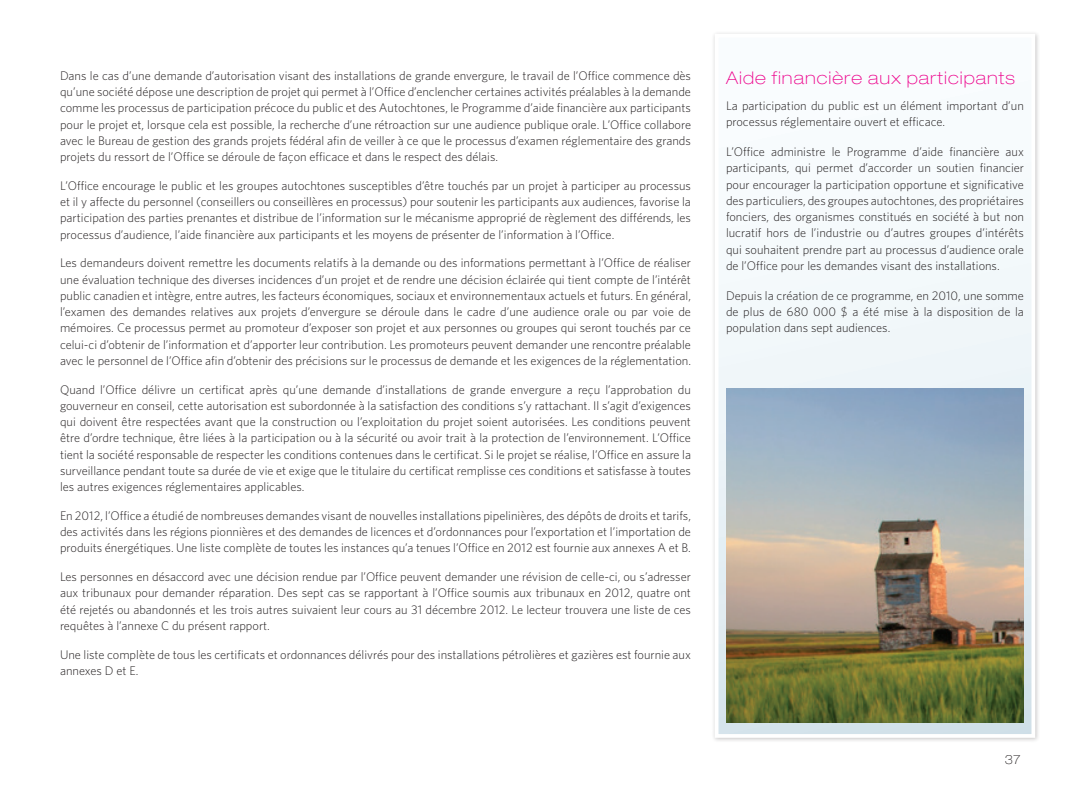
<style>
.page{position:relative;width:1069px;height:810px;background:#fff}
.page>*{position:absolute;margin:0;border:0;box-sizing:border-box;transform-origin:0 0}
.t1{font:100 expanded 17.5px "Helvetica Neue";letter-spacing:.06em;color:#ed028c}
.t2{font:300 12.5px/16.2px "Whitney";color:#231f20;text-align:justify}
.t3{font:100 expanded 12.5px "Helvetica Neue";color:#231f20}
</style>
<div class="page">
<div style="left:711px;top:30px;width:329px;height:712px;background:#231f20;opacity:.25"></div>
<div style="left:716px;top:36px;width:317px;height:700px;background:linear-gradient(to bottom,#fff,#d8e6ec)"></div>
<img style="left:726px;top:388px;width:298px;height:334px">
<p class="t2" style="left:60px;top:67px;width:632px">Dans le cas d’une demande d’autorisation visant des installations de grande envergure, le travail de l’Office commence dès qu’une société dépose une description de projet qui permet à l’Office d’enclencher certaines activités préalables à la demande comme les processus de participation précoce du public et des Autochtones, le Programme d’aide financière aux participants pour le projet et, lorsque cela est possible, la recherche d’une rétroaction sur une audience publique orale. L’Office collabore avec le Bureau de gestion des grands projets fédéral afin de veiller à ce que le processus d’examen réglementaire des grands projets du ressort de l’Office se déroule de façon efficace et dans le respect des délais.</p>
<p class="t2" style="left:60px;top:177px;width:632px">L’Office encourage le public et les groupes autochtones susceptibles d’être touchés par un projet à participer au processus et il y affecte du personnel (conseillers ou conseillères en processus) pour soutenir les participants aux audiences, favorise la participation des parties prenantes et distribue de l’information sur le mécanisme approprié de règlement des différends, les processus d’audience, l’aide financière aux participants et les moyens de présenter de l’information à l’Office.</p>
<p class="t2" style="left:60px;top:255px;width:632px">Les demandeurs doivent remettre les documents relatifs à la demande ou des informations permettant à l’Office de réaliser une évaluation technique des diverses incidences d’un projet et de rendre une décision éclairée qui tient compte de l’intérêt public canadien et intègre, entre autres, les facteurs économiques, sociaux et environnementaux actuels et futurs. En général, l’examen des demandes relatives aux projets d’envergure se déroule dans le cadre d’une audience orale ou par voie de mémoires. Ce processus permet au promoteur d’exposer son projet et aux personnes ou groupes qui seront touchés par ce celui-ci d’obtenir de l’information et d’apporter leur contribution. Les promoteurs peuvent demander une rencontre préalable avec le personnel de l’Office afin d’obtenir des précisions sur le processus de demande et les exigences de la réglementation.</p>
<p class="t2" style="left:60px;top:381px;width:632px">Quand l’Office délivre un certificat après qu’une demande d’installations de grande envergure a reçu l’approbation du gouverneur en conseil, cette autorisation est subordonnée à la satisfaction des conditions s’y rattachant. Il s’agit d’exigences qui doivent être respectées avant que la construction ou l’exploitation du projet soient autorisées. Les conditions peuvent être d’ordre technique, être liées à la participation ou à la sécurité ou avoir trait à la protection de l’environnement. L’Office tient la société responsable de respecter les conditions contenues dans le certificat. Si le projet se réalise, l’Office en assure la surveillance pendant toute sa durée de vie et exige que le titulaire du certificat remplisse ces conditions et satisfasse à toutes les autres exigences réglementaires applicables.</p>
<p class="t2" style="left:60px;top:507px;width:632px">En 2012, l’Office a étudié de nombreuses demandes visant de nouvelles installations pipelinières, des dépôts de droits et tarifs, des activités dans les régions pionnières et des demandes de licences et d’ordonnances pour l’exportation et l’importation de produits énergétiques. Une liste complète de toutes les instances qu’a tenues l’Office en 2012 est fournie aux annexes A et B.</p>
<p class="t2" style="left:60px;top:568px;width:632px">Les personnes en désaccord avec une décision rendue par l’Office peuvent demander une révision de celle-ci, ou s’adresser aux tribunaux pour demander réparation. Des sept cas se rapportant à l’Office soumis aux tribunaux en 2012, quatre ont été rejetés ou abandonnés et les trois autres suivaient leur cours au 31 décembre 2012. Le lecteur trouvera une liste de ces requêtes à l’annexe C du présent rapport.</p>
<p class="t2" style="left:60px;top:646px;width:632px">Une liste complète de tous les certificats et ordonnances délivrés pour des installations pétrolières et gazières est fournie aux annexes D et E.</p>
<h1 class="t1" style="left:726px;top:67px;width:290px">Aide financière aux participants</h1>
<p class="t2" style="left:726px;top:97px;width:299px">La participation du public est un élément important d’un processus réglementaire ouvert et efficace.</p>
<p class="t2" style="left:726px;top:143px;width:299px">L’Office administre le Programme d’aide financière aux participants, qui permet d’accorder un soutien financier pour encourager la participation opportune et significative des particuliers, des groupes autochtones, des propriétaires fonciers, des organismes constitués en société à but non lucratif hors de l’industrie ou d’autres groupes d’intérêts qui souhaitent prendre part au processus d’audience orale de l’Office pour les demandes visant des installations.</p>
<p class="t2" style="left:726px;top:287px;width:299px">Depuis la création de ce programme, en 2010, une somme de plus de 680 000 $ a été mise à la disposition de la population dans sept audiences.</p>
<p class="t3" style="left:1005px;top:752px;width:17px">37</p>
</div>
